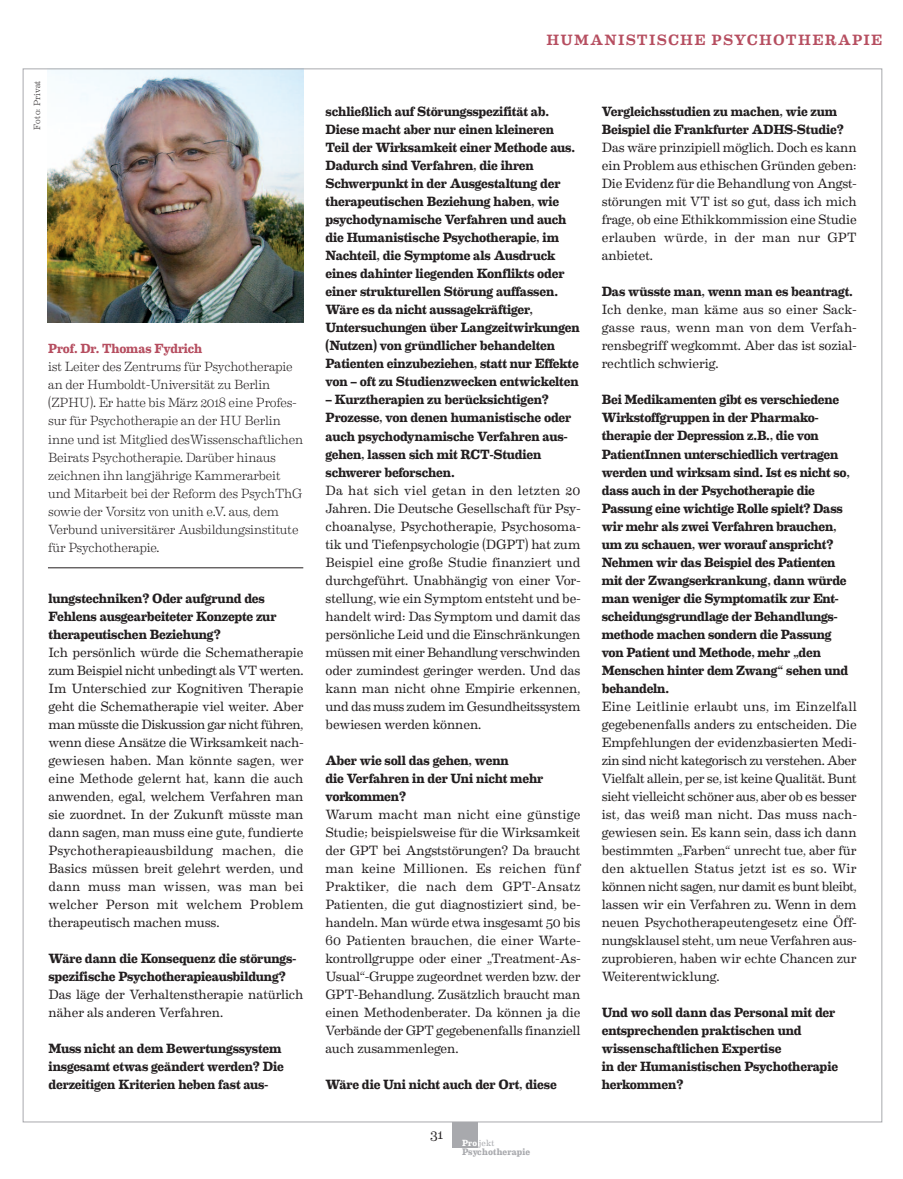
<style>
.page{position:relative;width:903px;height:1179px;background:#fff}
.page>*{position:absolute;margin:0;border:0;box-sizing:border-box;transform-origin:0 0}
.t1{font:500 15px "Eames Century Modern";letter-spacing:.08em;color:#b64e60}
.t2{font:13.5px/18px "Eames Century Modern";letter-spacing:-.01em;color:#231f20;text-align:justify}
.t3{font:700 13.5px/18px "Eames Century Modern";letter-spacing:-.015em;color:#231f20}
.t4{font:300 13.35px/18px "Eames Century Modern";letter-spacing:-.02em;color:#231f20;scale:.96 1}
.t5{font:700 13.35px "Eames Century Modern";letter-spacing:-.015em;color:#b64e60}
.t6{font:700 9.45px "Eames Century Modern";letter-spacing:.01em;color:#a8a9ad}
.t7{font:300 9px "Eames Century Modern";letter-spacing:.01em;color:#231f20}
.t8{font:9px "Eames Century Modern";color:#a8a9ad}
.s1{font-weight:700;color:#fff}
</style>
<div class="page">
<img style="left:48px;top:70px;width:255px;height:252px">
<hr style="left:48px;top:567px;width:255px;height:1px;background:#231f20">
<div style="left:452px;top:1122px;width:25px;height:25px;background:#a8a9ad"></div>
<p class="t7" style="left:34px;top:130px;width:51px;rotate:-90deg">Foto: Privat</p>
<p class="t5" style="left:48px;top:344px;width:155px">Prof. Dr. Thomas Fydrich</p>
<p class="t4" style="left:48px;top:359px;width:267px">ist Leiter des Zentrums für Psychotherapie an der Humboldt-Universität zu Berlin (ZPHU). Er hatte bis März 2018 eine Profes&shy;sur für Psychotherapie an der HU Berlin inne und ist Mitglied desWissenschaftlichen Beirats Psychotherapie. Darüber hinaus zeichnen ihn langjährige Kammerarbeit und Mitarbeit bei der Reform des PsychThG sowie der Vorsitz von unith e.V. aus, dem Verbund universitärer Ausbildungsinstitute für Psychotherapie.</p>
<p class="t3" style="left:49px;top:590px;width:229px">lungstechniken? Oder aufgrund des<br>Fehlens ausgearbeiteter Konzepte zur therapeutischen Beziehung?</p>
<p class="t2" style="left:49px;top:644px;width:256px">Ich persönlich würde die Schematherapie zum Beispiel nicht unbedingt als VT werten.<br>Im Unterschied zur Kognitiven Therapie geht die Schematherapie viel weiter. Aber man müsste die Diskussion gar nicht führen, wenn diese Ansätze die Wirksamkeit nach&shy;gewiesen haben. Man könnte sagen, wer eine Methode gelernt hat, kann die auch anwenden, egal, welchem Verfahren man sie zuordnet. In der Zukunft müsste man dann sagen, man muss eine gute, fundierte Psychotherapieausbildung machen, die Basics müssen breit gelehrt werden, und dann muss man wissen, was man bei welcher Person mit welchem Problem therapeutisch machen muss.</p>
<p class="t3" style="left:49px;top:950px;width:249px">Wäre dann die Konsequenz die störungs&shy;spezifische Psychotherapieausbildung?</p>
<p class="t2" style="left:49px;top:986px;width:256px">Das läge der Verhaltenstherapie natürlich näher als anderen Verfahren.</p>
<p class="t3" style="left:48px;top:1040px;width:237px">Muss nicht an dem Bewertungssystem insgesamt etwas geändert werden? Die derzeitigen Kriterien heben fast aus-</p>
<p class="t1" style="left:546px;top:35px;width:337px">HUMANISTISCHE PSYCHOTHERAPIE</p>
<p class="t3" style="left:325px;top:104px;width:256px">schließlich auf Störungsspezifität ab.<br>Diese macht aber nur einen kleineren Teil der Wirksamkeit einer Methode aus.<br>Dadurch sind Verfahren, die ihren Schwerpunkt in der Ausgestaltung der therapeutischen Beziehung haben, wie psychodynamische Verfahren und auch die Humanistische Psychotherapie, im Nachteil, die Symptome als Ausdruck eines dahinter liegenden Konflikts oder einer strukturellen Störung auffassen.<br>Wäre es da nicht aussagekräftiger, Untersuchungen über Langzeitwirkungen (Nutzen) von gründlicher behandelten Patienten einzubeziehen, statt nur Effekte von – oft zu Studienzwecken entwickelten</p>
<p class="t3" style="left:325px;top:392px;width:247px">– Kurztherapien zu berücksichtigen?<br>Prozesse, von denen humanistische oder auch psychodynamische Verfahren aus&shy;gehen, lassen sich mit RCT-Studien schwerer beforschen.</p>
<p class="t2" style="left:325px;top:482px;width:256px">Da hat sich viel getan in den letzten 20<br>Jahren. Die Deutsche Gesellschaft für Psy&shy;choanalyse, Psychotherapie, Psychosoma&shy;tik und Tiefenpsychologie (DGPT) hat zum Beispiel eine große Studie finanziert und durchgeführt. Unabhängig von einer Vor&shy;stellung, wie ein Symptom entsteht und be&shy;handelt wird: Das Symptom und damit das persönliche Leid und die Einschränkungen müssen mit einer Behandlung verschwinden oder zumindest geringer werden. Und das kann man nicht ohne Empirie erkennen, und das muss zudem im Gesundheitssystem bewiesen werden können.</p>
<p class="t3" style="left:325px;top:752px;width:219px">Aber wie soll das gehen, wenn<br>die Verfahren in der Uni nicht mehr vorkommen?</p>
<p class="t2" style="left:325px;top:806px;width:256px">Warum macht man nicht eine günstige Studie; beispielsweise für die Wirksamkeit der GPT bei Angststörungen? Da braucht man keine Millionen. Es reichen fünf Praktiker, die nach dem GPT-Ansatz Patienten, die gut diagnostiziert sind, be&shy;handeln. Man würde etwa insgesamt 50 bis 60 Patienten brauchen, die einer Warte&shy;kontrollgruppe oder einer „Treatment-As-Usual“-Gruppe zugeordnet werden bzw. der GPT-Behandlung. Zusätzlich braucht man einen Methodenberater. Da können ja die Verbände der GPT gegebenenfalls finanziell auch zusammenlegen.</p>
<p class="t3" style="left:325px;top:1076px;width:233px">Wäre die Uni nicht auch der Ort, diese</p>
<p class="t2" style="left:430px;top:1126px;width:15px">31</p>
<p class="t8" style="left:462px;top:1139px;width:34px"><span class="s1">Pro</span> jekt</p>
<p class="t6" style="left:462px;top:1148px;width:70px">Psychotherapie</p>
<p class="t3" style="left:601px;top:104px;width:243px">Vergleichsstudien zu machen, wie zum<br>Beispiel die Frankfurter ADHS-Studie?</p>
<p class="t2" style="left:601px;top:140px;width:256px">Das wäre prinzipiell möglich. Doch es kann ein Problem aus ethischen Gründen geben:<br>Die Evidenz für die Behandlung von Angst&shy;störungen mit VT ist so gut, dass ich mich frage, ob eine Ethikkommission eine Studie erlauben würde, in der man nur GPT anbietet.</p>
<p class="t3" style="left:601px;top:284px;width:252px">Das wüsste man, wenn man es beantragt.</p>
<p class="t2" style="left:601px;top:302px;width:256px">Ich denke, man käme aus so einer Sack&shy;gasse raus, wenn man von dem Verfah&shy;rensbegriff wegkommt. Aber das ist sozial&shy;rechtlich schwierig.</p>
<p class="t3" style="left:601px;top:392px;width:249px">Bei Medikamenten gibt es verschiedene Wirkstoffgruppen in der Pharmako&shy;therapie der Depression z.B., die von PatientInnen unterschiedlich vertragen werden und wirksam sind. Ist es nicht so, dass auch in der Psychotherapie die Passung eine wichtige Rolle spielt? Dass wir mehr als zwei Verfahren brauchen, um zu schauen, wer worauf anspricht?<br>Nehmen wir das Beispiel des Patienten mit der Zwangserkrankung, dann würde man weniger die Symptomatik zur Ent&shy;scheidungsgrundlage der Behandlungs&shy;methode machen sondern die Passung von Patient und Methode, mehr „den Menschen hinter dem Zwang“ sehen und behandeln.</p>
<p class="t2" style="left:601px;top:698px;width:256px">Eine Leitlinie erlaubt uns, im Einzelfall gegebenenfalls anders zu entscheiden. Die Empfehlungen der evidenzbasierten Medi&shy;zin sind nicht kategorisch zu verstehen. Aber Vielfalt allein, per se, ist keine Qualität. Bunt sieht vielleicht schöner aus, aber ob es besser ist, das weiß man nicht. Das muss nach&shy;gewiesen sein. Es kann sein, dass ich dann bestimmten „Farben“ unrecht tue, aber für den aktuellen Status jetzt ist es so. Wir können nicht sagen, nur damit es bunt bleibt, lassen wir ein Verfahren zu. Wenn in dem neuen Psychotherapeutengesetz eine Öff&shy;nungsklausel steht, um neue Verfahren aus&shy;zuprobieren, haben wir echte Chancen zur Weiterentwicklung.</p>
<p class="t3" style="left:601px;top:1004px;width:238px">Und wo soll dann das Personal mit der entsprechenden praktischen und wissenschaftlichen Expertise<br>in der Humanistischen Psychotherapie herkommen?</p>
</div>
